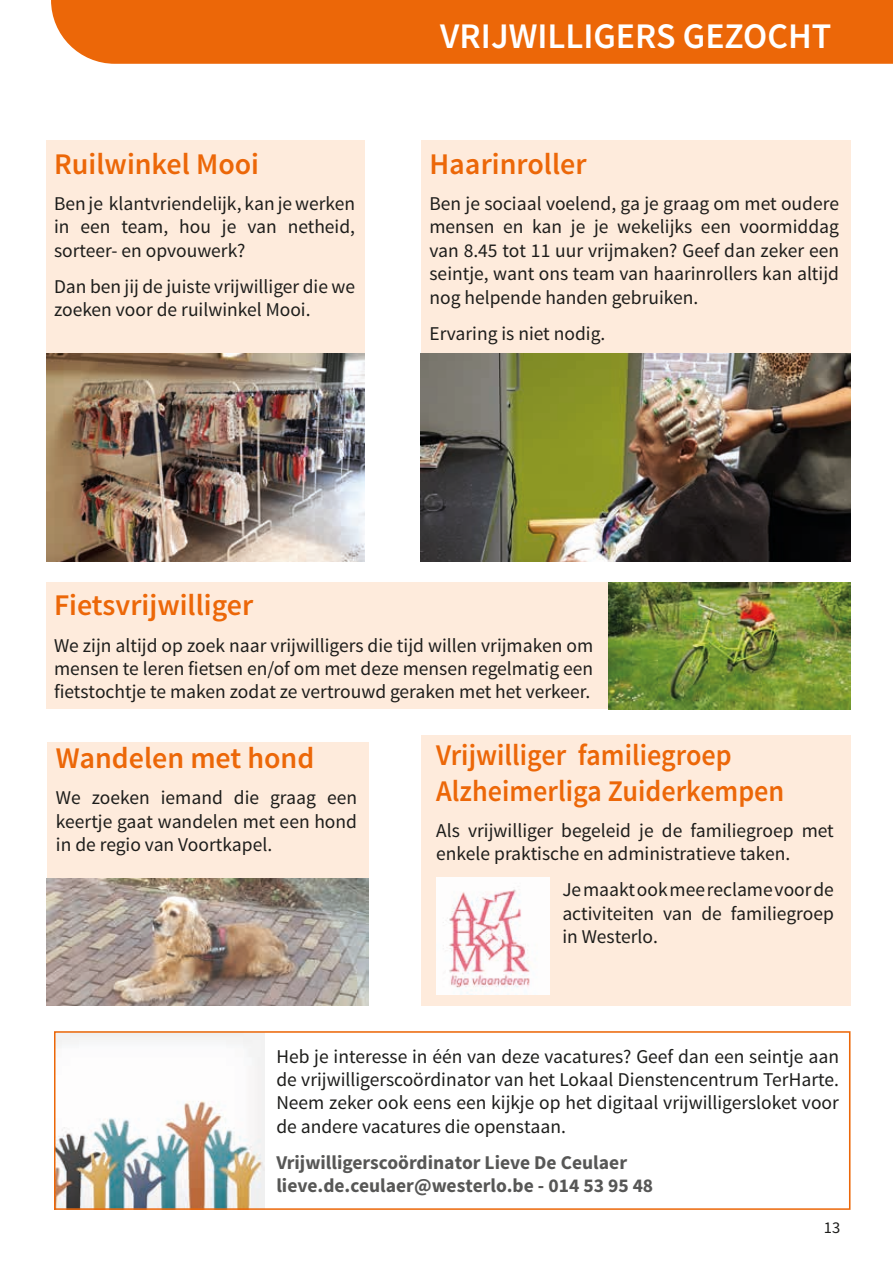
<style>
.page{position:relative;width:893px;height:1263px;background:#fff}
.page>*{position:absolute;margin:0;border:0;box-sizing:border-box;transform-origin:0 0}
.t1{font:600 36px "Source Sans Pro";color:#fff}
.t2{font:600 30px "Source Sans Pro";color:#ec6708}
.t3{font:600 30px/36px "Source Sans Pro";color:#ec6708;scale:.94 1}
.t4{font:19.5px/23.4px "Source Sans Pro";color:#1d1d1b;text-align:justify}
.t5{font:700 19.5px/23.4px "Source Sans Pro";color:#575756}
.t6{font:16.5px "Source Sans Pro";color:#1d1d1b}
</style>
<div class="page">
<div style="left:47px;top:742px;width:321px;height:232px;background:#feebdc"></div>
<img style="left:47px;top:878px;width:321px;height:127px">
<div style="left:51px;top:0;width:842px;height:64px;background:#ec6708"></div>
<div style="left:421px;top:141px;width:429px;height:244px;background:#feebdc"></div>
<div style="left:47px;top:582px;width:792px;height:127px;background:#feebdc"></div>
<div style="left:421px;top:735px;width:429px;height:270px;background:#feebdc"></div>
<img style="left:57px;top:1034px;width:208px;height:173px">
<div style="left:54px;top:1031px;width:796px;height:179px;border:2px solid #ec6708"></div>
<div style="left:47px;top:141px;width:318px;height:420px;background:#feebdc"></div>
<img style="left:47px;top:354px;width:318px;height:207px">
<img style="left:608px;top:582px;width:242px;height:128px">
<img style="left:436px;top:877px;width:114px;height:117px">
<img style="left:421px;top:354px;width:429px;height:207px">
<h2 class="t2" style="left:54px;top:145px;width:207px">Ruilwinkel Mooi</h2>
<p class="t4" style="left:54px;top:192px;width:303px">Ben je klantvriendelijk, kan je werken in een team, hou je van netheid, sorteer- en opvouwerk?</p>
<p class="t4" style="left:54px;top:275px;width:303px">Dan ben jij de juiste vrijwilliger die we zoeken voor de ruilwinkel Mooi.</p>
<h1 class="t1" style="left:440px;top:14px;width:392px">VRIJWILLIGERS GEZOCHT</h1>
<h2 class="t2" style="left:429px;top:145px;width:159px">Haarinroller</h2>
<p class="t4" style="left:429px;top:192px;width:411px">Ben je sociaal voelend, ga je graag om met oudere mensen en kan je je wekelijks een voormiddag van 8.45 tot 11 uur vrijmaken? Geef dan zeker een seintje, want ons team van haarinrollers kan altijd nog helpende handen gebruiken.</p>
<p class="t4" style="left:429px;top:322px;width:177px">Ervaring is niet nodig.</p>
<h2 class="t2" style="left:54px;top:586px;width:201px">Fietsvrijwilliger</h2>
<p class="t4" style="left:54px;top:634px;width:541px">We zijn altijd op zoek naar vrijwilligers die tijd willen vrijmaken om mensen te leren fietsen en/of om met deze mensen regelmatig een fietstochtje te maken zodat ze vertrouwd geraken met het verkeer.</p>
<h2 class="t2" style="left:56px;top:739px;width:260px">Wandelen met hond</h2>
<p class="t4" style="left:56px;top:786px;width:303px">We zoeken iemand die graag een keertje gaat wandelen met een hond in de regio van Voortkapel.</p>
<h2 class="t3" style="left:436px;top:738px;width:372px">Vrijwilliger familiegroep<br>Alzheimerliga Zuiderkempen</h2>
<p class="t4" style="left:436px;top:819px;width:399px">Als vrijwilliger begeleid je de familiegroep met enkele praktische en administratieve taken.</p>
<p class="t4" style="left:562px;top:879px;width:273px">Je maakt ook mee reclame voor de activiteiten van de familiegroep in Westerlo.</p>
<p class="t4" style="left:276px;top:1045px;width:564px">Heb je interesse in één van deze vacatures? Geef dan een seintje aan de vrijwilligerscoördinator van het Lokaal Dienstencentrum TerHarte.<br>Neem zeker ook eens een kijkje op het digitaal vrijwilligersloket voor de andere vacatures die openstaan.</p>
<p class="t5" style="left:276px;top:1151px;width:378px">Vrijwilligerscoördinator Lieve De Ceulaer lieve.de.ceulaer@westerlo.be - 014 53 95 48</p>
<p class="t6" style="left:824px;top:1217px;width:18px">13</p>
</div>
